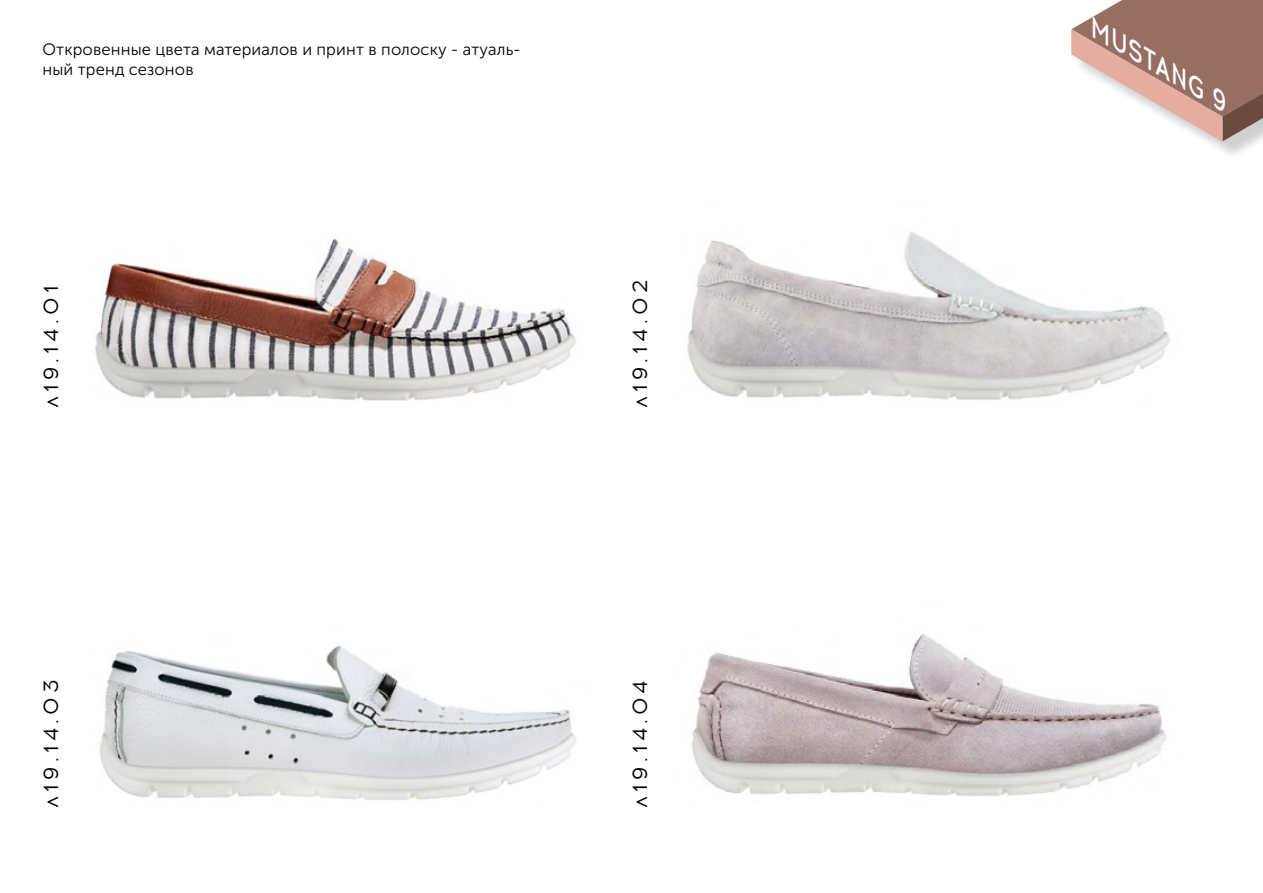
<style>
.page{position:relative;width:1263px;height:893px;background:#fff}
.page>*{position:absolute;margin:0;border:0;box-sizing:border-box;transform-origin:0 0}
.t1{font:italic 500 25.5px "Acrom";color:#fff}
.t2{font:21px "Acrom";letter-spacing:.2em;color:#000}
.t3{font:16.5px/19.8px "Museo Sans Cyrl 300";letter-spacing:.01em;color:#000}
</style>
<div class="page">
<div style="left:1073px;top:0;width:190px;height:160px;background:#000;opacity:.19"></div>
<svg style="left:1071px;top:0;width:192px;height:142px"></svg>
<img style="left:691px;top:634px;width:476px;height:162px">
<img style="left:687px;top:118px;width:494px;height:282px">
<img style="left:99px;top:645px;width:477px;height:155px">
<img style="left:95px;top:238px;width:481px;height:163px">
<p class="t3" style="left:43px;top:39px;width:480px">Откровенные цвета материалов и принт в полоску - атуаль&shy;ный тренд сезонов</p>
<p class="t2" style="left:38px;top:408px;width:124px;rotate:-90deg">л19.14.01</p>
<p class="t2" style="left:626px;top:408px;width:129px;rotate:-90deg">л19.14.02</p>
<p class="t2" style="left:38px;top:808px;width:130px;rotate:-90deg">л19.14.03</p>
<p class="t2" style="left:626px;top:808px;width:129px;rotate:-90deg">л19.14.04</p>
<h1 class="t1" style="left:1104px;top:13px;width:158px;rotate:30deg">MUSTANG 9</h1>
</div>
